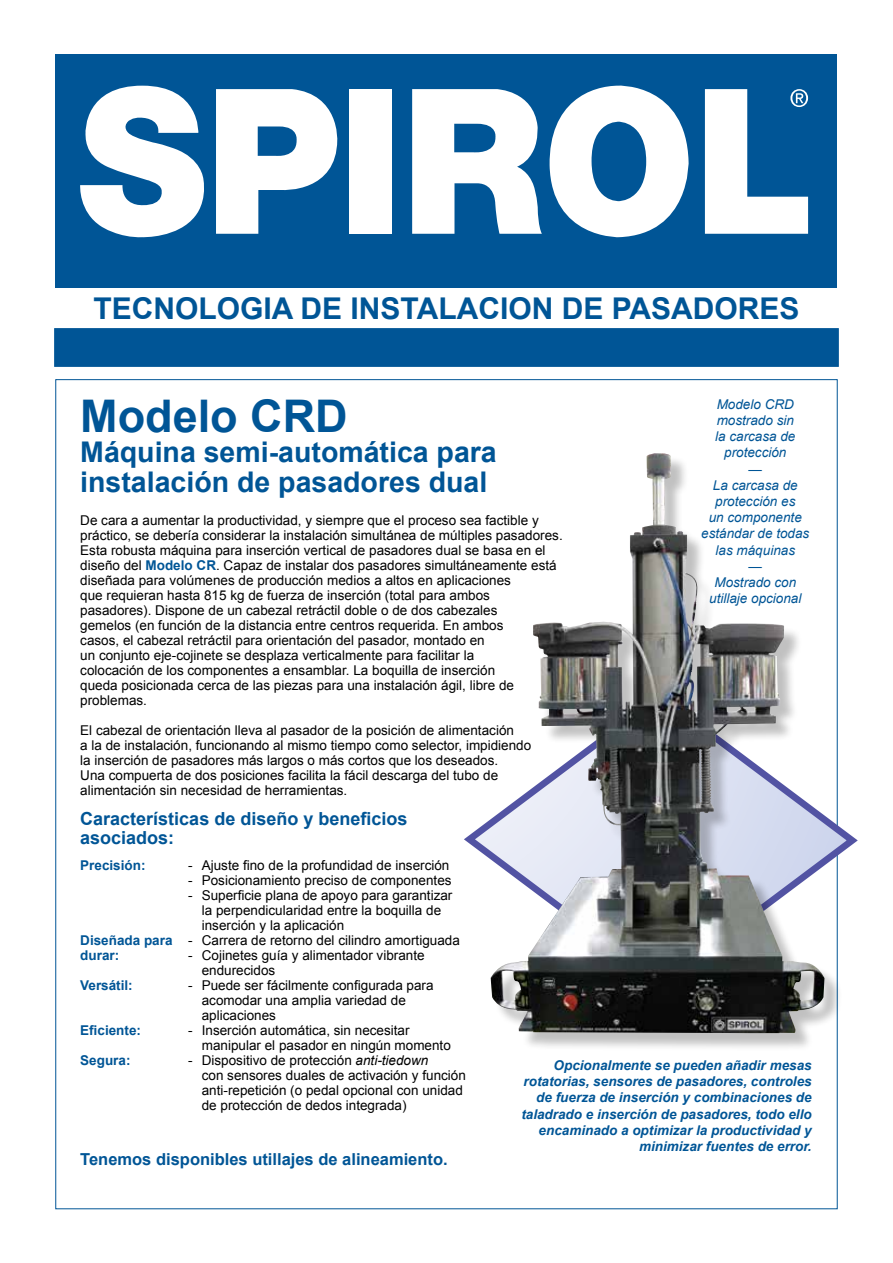
<style>
.page{position:relative;width:893px;height:1263px;background:#fff}
.page>*{position:absolute;margin:0;border:0;box-sizing:border-box;transform-origin:0 0}
.t1{font:700 45px "Arial";color:#005596}
.t2{font:700 30px "Arial";color:#005596}
.t3{font:700 28.5px/30px "Arial";color:#005596}
.t4{font:700 18px/19.5px "Arial";color:#005596}
.t5{font:700 16.5px "Arial";color:#005596}
.t6{font:13.5px/15px "Arial";color:#000}
.t7{font:italic 700 13.5px/16.2px "Arial";color:#005596;text-align:right}
.t8{font:italic 13.5px/16.2px "Arial";color:#005596;text-align:center}
.t9{font:700 13.5px "Arial";color:#005596}
.s1{font-weight:700;color:#005596}
.s2{font-style:italic}
</style>
<div class="page">
<div style="left:56px;top:54px;width:781px;height:234px;background:#005596"></div>
<svg style="left:80px;top:85px;width:124px;height:153px"></svg>
<div style="left:350px;top:89px;width:42px;height:145px;background:#fff"></div>
<svg style="left:412px;top:89px;width:130px;height:145px"></svg>
<svg style="left:549px;top:85px;width:140px;height:153px"></svg>
<svg style="left:216px;top:89px;width:122px;height:145px"></svg>
<svg style="left:705px;top:89px;width:103px;height:145px"></svg>
<svg style="left:464px;top:819px;width:394px;height:163px"></svg>
<div style="left:493px;top:455px;width:350px;height:597px;background:#000;opacity:.25"></div>
<img style="left:491px;top:453px;width:333px;height:580px">
<div style="left:54px;top:328px;width:785px;height:39px;background:#005596;border:2px solid #005596"></div>
<h2 class="t2" style="left:93px;top:288px;width:708px">TECNOLOGIA DE INSTALACION DE PASADORES</h2>
<h1 class="t1" style="left:80px;top:386px;width:269px">Modelo CRD</h1>
<h3 class="t3" style="left:80px;top:437px;width:418px">Máquina semi-automática para instalación de pasadores dual</h3>
<p class="t6" style="left:80px;top:512px;width:484px">De cara a aumentar la productividad, y siempre que el proceso sea factible y práctico, se debería considerar la instalación simultánea de múltiples pasadores.<br>Esta robusta máquina para inserción vertical de pasadores dual se basa en el diseño del <span class="s1">Modelo CR</span>. Capaz de instalar dos pasadores simultáneamente está diseñada para volúmenes de producción medios a altos en aplicaciones<br>que requieran hasta 815 kg de fuerza de inserción (total para ambos pasadores). Dispone de un cabezal retráctil doble o de dos cabezales<br>gemelos (en función de la distancia entre centros requerida. En ambos<br>casos, el cabezal retráctil para orientación del pasador, montado en<br>un conjunto eje-cojinete se desplaza verticalmente para facilitar la<br>colocación de los componentes a ensamblar. La boquilla de inserción<br>queda posicionada cerca de las piezas para una instalación ágil, libre de problemas.</p>
<p class="t6" style="left:80px;top:722px;width:452px">El cabezal de orientación lleva al pasador de la posición de alimentación<br>a la de instalación, funcionando al mismo tiempo como selector, impidiendo la inserción de pasadores más largos o más cortos que los deseados.<br>Una compuerta de dos posiciones facilita la fácil descarga del tubo de alimentación sin necesidad de herramientas.</p>
<h3 class="t4" style="left:80px;top:809px;width:329px">Características de diseño y beneficios asociados:</h3>
<p class="t8" style="left:701px;top:396px;width:110px">Modelo CRD mostrado sin<br>la carcasa de protección<br>—<br>La carcasa de protección es<br>un componente estándar de todas las máquinas<br>—<br>Mostrado con utillaje opcional</p>
<p class="t9" style="left:80px;top:856px;width:67px">Precisión:</p>
<p class="t6" style="left:188px;top:857px;width:263px">- Ajuste fino de la profundidad de inserción</p>
<p class="t6" style="left:188px;top:872px;width:265px">- Posicionamiento preciso de componentes</p>
<p class="t6" style="left:188px;top:887px;width:266px">- Superficie plana de apoyo para garantizar</p>
<p class="t6" style="left:202px;top:902px;width:241px">la perpendicularidad entre la boquilla de</p>
<p class="t6" style="left:202px;top:917px;width:144px">inserción y la aplicación</p>
<p class="t6" style="left:80px;top:932px;width:381px"><span class="s1">Diseñada para</span> - Carrera de retorno del cilindro amortiguada</p>
<p class="t9" style="left:80px;top:946px;width:41px">durar:</p>
<p class="t6" style="left:202px;top:947px;width:224px;text-indent:-14px">- Cojinetes guía y alimentador vibrante endurecidos</p>
<p class="t9" style="left:80px;top:976px;width:54px">Versátil:</p>
<p class="t6" style="left:202px;top:977px;width:233px;text-indent:-14px">- Puede ser fácilmente configurada para acomodar una amplia variedad de aplicaciones</p>
<p class="t9" style="left:80px;top:1021px;width:62px">Eficiente:</p>
<p class="t6" style="left:202px;top:1022px;width:251px;text-indent:-14px">- Inserción automática, sin necesitar manipular el pasador en ningún momento</p>
<p class="t9" style="left:80px;top:1051px;width:52px">Segura:</p>
<p class="t6" style="left:202px;top:1052px;width:266px;text-indent:-14px">- Dispositivo de protección <span class="s2">anti-tiedown<br></span>con sensores duales de activación y función anti-repetición (o pedal opcional con unidad de protección de dedos integrada)</p>
<p class="t5" style="left:80px;top:1148px;width:369px">Tenemos disponibles utillajes de alineamiento.</p>
<p class="t7" style="left:521px;top:1058px;width:292px">Opcionalmente se pueden añadir mesas rotatorias, sensores de pasadores, controles de fuerza de inserción y combinaciones de taladrado e inserción de pasadores, todo ello encaminado a optimizar la productividad y minimizar fuentes de error.</p>
</div>
